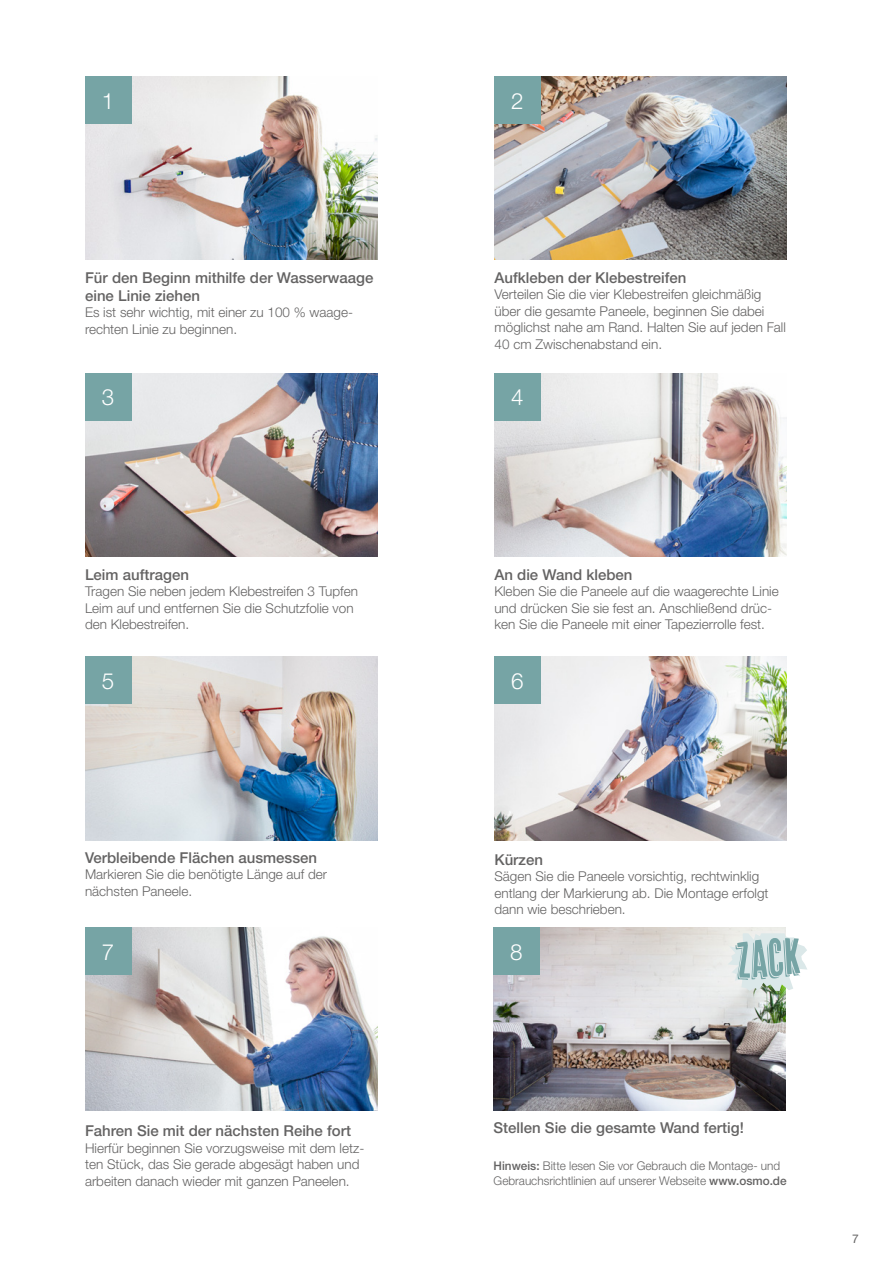
<style>
.page{position:relative;width:893px;height:1263px;background:#fff}
.page>*{position:absolute;margin:0;border:0;box-sizing:border-box;transform-origin:0 0}
.t1{font:300 22.35px "Helvetica Neue";color:#fff}
.t2{font:500 15px/18px "Helvetica Neue";color:#646363}
.t3{font:300 13.5px/16.5px "Helvetica Neue";color:#646363}
.t4{font:300 12px/15px "Helvetica Neue";color:#646363}
.t5{font:12px "Helvetica Neue";color:#646363}
.s1{font-weight:500}
</style>
<div class="page">
<img style="left:85px;top:77px;width:292px;height:183px">
<img style="left:85px;top:373px;width:292px;height:184px">
<img style="left:495px;top:77px;width:292px;height:183px">
<div style="left:85px;top:77px;width:47px;height:47px;background:#76a4a5"></div>
<div style="left:495px;top:77px;width:46px;height:47px;background:#76a4a5"></div>
<div style="left:85px;top:373px;width:47px;height:48px;background:#76a4a5"></div>
<img style="left:494px;top:373px;width:293px;height:184px">
<div style="left:494px;top:373px;width:47px;height:48px;background:#76a4a5"></div>
<img style="left:85px;top:657px;width:292px;height:183px">
<div style="left:85px;top:656px;width:47px;height:48px;background:#76a4a5"></div>
<img style="left:494px;top:657px;width:293px;height:183px">
<div style="left:494px;top:656px;width:47px;height:48px;background:#76a4a5"></div>
<img style="left:85px;top:927px;width:292px;height:184px">
<img style="left:494px;top:927px;width:292px;height:184px">
<svg style="left:727px;top:933px;width:80px;height:58px;background:#c1d5d4"></svg>
<div style="left:85px;top:927px;width:47px;height:48px;background:#76a4a5"></div>
<div style="left:494px;top:927px;width:46px;height:48px;background:#76a4a5"></div>
<h1 class="t1" style="left:102px;top:87px;width:14px">1</h1>
<h1 class="t1" style="left:511px;top:87px;width:14px">2</h1>
<p class="t2" style="left:85px;top:268px;width:290px">Für den Beginn mithilfe der Wasserwaage eine Linie ziehen</p>
<p class="t3" style="left:85px;top:304px;width:270px">Es ist sehr wichtig, mit einer zu 100 % waage&shy;rechten Linie zu beginnen.</p>
<h1 class="t1" style="left:102px;top:384px;width:14px">3</h1>
<p class="t2" style="left:85px;top:565px;width:105px">Leim auftragen</p>
<p class="t3" style="left:85px;top:583px;width:274px">Tragen Sie neben jedem Klebestreifen 3 Tupfen<br>Leim auf und entfernen Sie die Schutzfolie von den Klebestreifen.</p>
<h1 class="t1" style="left:102px;top:667px;width:14px">5</h1>
<p class="t2" style="left:85px;top:848px;width:234px">Verbleibende Flächen ausmessen</p>
<p class="t3" style="left:85px;top:866px;width:244px">Markieren Sie die benötigte Länge auf der nächsten Paneele.</p>
<p class="t2" style="left:495px;top:268px;width:193px">Aufkleben der Klebestreifen</p>
<p class="t3" style="left:495px;top:286px;width:293px">Verteilen Sie die vier Klebestreifen gleichmäßig über die gesamte Paneele, beginnen Sie dabei möglichst nahe am Rand. Halten Sie auf jeden Fall 40 cm Zwischenabstand ein.</p>
<h1 class="t1" style="left:511px;top:384px;width:14px">4</h1>
<p class="t2" style="left:494px;top:565px;width:140px">An die Wand kleben</p>
<p class="t3" style="left:494px;top:583px;width:286px">Kleben Sie die Paneele auf die waagerechte Linie und drücken Sie sie fest an. Anschließend drüc&shy;ken Sie die Paneele mit einer Tapezierrolle fest.</p>
<h1 class="t1" style="left:511px;top:667px;width:14px">6</h1>
<p class="t2" style="left:494px;top:850px;width:50px">Kürzen</p>
<p class="t3" style="left:494px;top:868px;width:276px">Sägen Sie die Paneele vorsichtig, rechtwinklig entlang der Markierung ab. Die Montage erfolgt dann wie beschrieben.</p>
<h1 class="t1" style="left:102px;top:938px;width:14px">7</h1>
<h1 class="t1" style="left:510px;top:938px;width:14px">8</h1>
<p class="t2" style="left:85px;top:1121px;width:267px">Fahren Sie mit der nächsten Reihe fort</p>
<p class="t3" style="left:85px;top:1139px;width:281px">Hierfür beginnen Sie vorzugsweise mit dem letz&shy;ten Stück, das Sie gerade abgesägt haben und arbeiten danach wieder mit ganzen Paneelen.</p>
<p class="t2" style="left:494px;top:1118px;width:252px">Stellen Sie die gesamte Wand fertig!</p>
<p class="t4" style="left:494px;top:1158px;width:295px"><span class="s1">Hinweis:</span> Bitte lesen Sie vor Gebrauch die Montage- und<br>Gebrauchsrichtlinien auf unserer Webseite <span class="s1">www.osmo.de</span></p>
<p class="t5" style="left:852px;top:1231px;width:8px">7</p>
</div>
